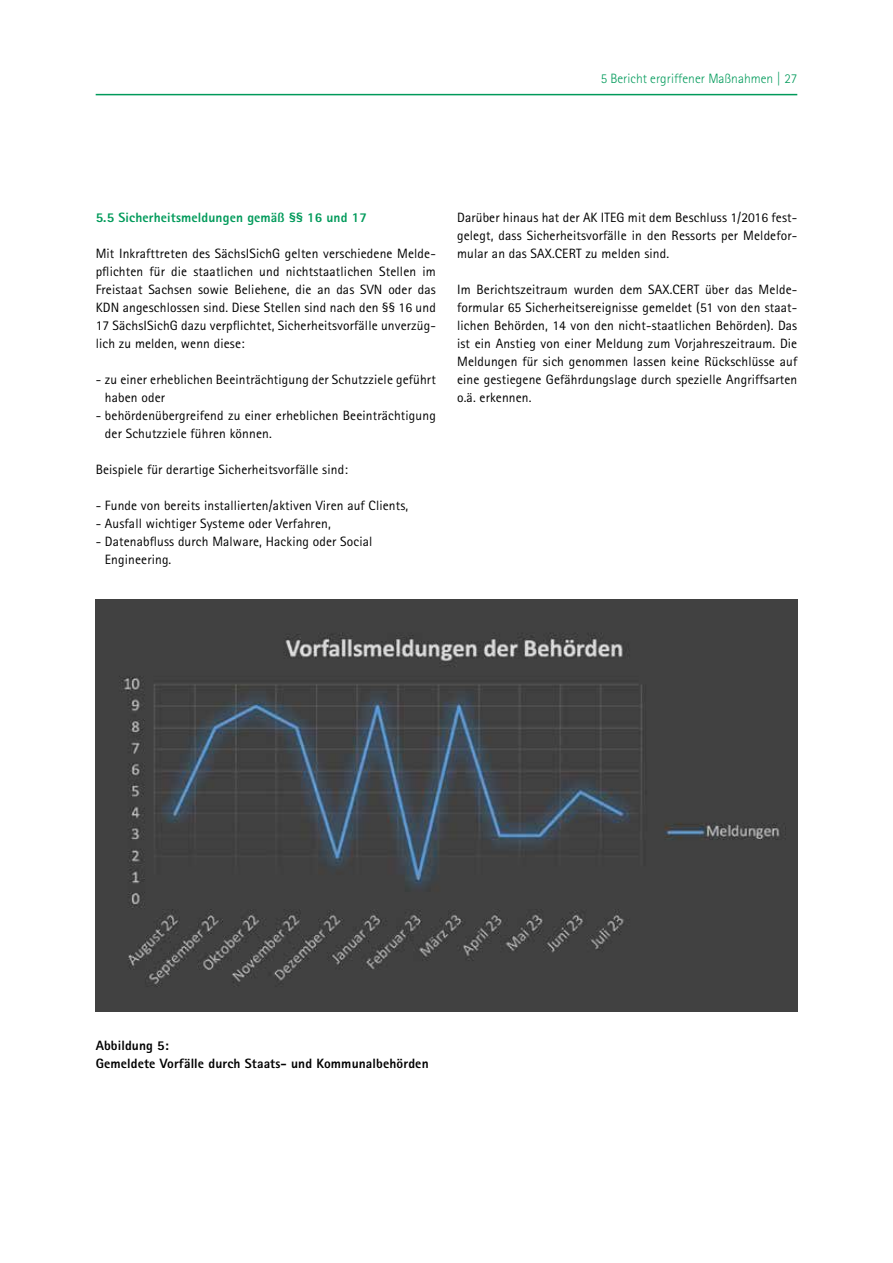
<style>
.page{position:relative;width:893px;height:1263px;background:#fff}
.page>*{position:absolute;margin:0;border:0;box-sizing:border-box;transform-origin:0 0}
.t1{font:13.5px/18px "Rotis Sans Serif Std";letter-spacing:.01em;color:#000;text-align:justify}
.t2{font:800 13.5px/18px "Rotis Sans Serif Std";letter-spacing:.01em;color:#000}
.t3{font:800 13.5px "Rotis Sans Serif Std";letter-spacing:.01em;color:#009a5a}
.t4{font:300 13.5px "Rotis Sans Serif Std";color:#009a5a}
</style>
<div class="page">
<img style="left:96px;top:600px;width:701px;height:412px">
<hr style="left:96px;top:94px;width:701px;height:1px;background:#009a5a">
<p class="t4" style="left:601px;top:71px;width:198px">5 Bericht ergriffener Maßnahmen | 27</p>
<h2 class="t3" style="left:96px;top:209px;width:273px">5.5 Sicherheitsmeldungen gemäß §§ 16 und 17</h2>
<p class="t1" style="left:96px;top:244px;width:342px">Mit Inkrafttreten des SächsISichG gelten verschiedene Melde&shy;pflichten für die staatlichen und nichtstaatlichen Stellen im Freistaat Sachsen sowie Beliehene, die an das SVN oder das KDN angeschlossen sind. Diese Stellen sind nach den §§ 16 und 17 SächsISichG dazu verpflichtet, Sicherheitsvorfälle unverzüg&shy;lich zu melden, wenn diese:</p>
<p class="t1" style="left:105px;top:370px;width:332px;text-indent:-9px">- zu einer erheblichen Beeinträchtigung der Schutzziele geführt haben oder</p>
<p class="t1" style="left:105px;top:406px;width:332px;text-indent:-9px">- behördenübergreifend zu einer erheblichen Beeinträchtigung der Schutzziele führen können.</p>
<p class="t1" style="left:96px;top:460px;width:254px">Beispiele für derartige Sicherheitsvorfälle sind:</p>
<p class="t1" style="left:96px;top:496px;width:314px">- Funde von bereits installierten/aktiven Viren auf Clients,</p>
<p class="t1" style="left:96px;top:514px;width:237px">- Ausfall wichtiger Systeme oder Verfahren,</p>
<p class="t1" style="left:105px;top:532px;width:269px;text-indent:-9px">- Datenabfluss durch Malware, Hacking oder Social<br>Engineering.</p>
<p class="t1" style="left:457px;top:208px;width:342px">Darüber hinaus hat der AK ITEG mit dem Beschluss 1/2016 fest&shy;gelegt, dass Sicherheitsvorfälle in den Ressorts per Meldefor&shy;mular an das SAX.CERT zu melden sind.</p>
<p class="t1" style="left:457px;top:280px;width:342px">Im Berichtszeitraum wurden dem SAX.CERT über das Melde&shy;formular 65 Sicherheitsereignisse gemeldet (51 von den staat&shy;lichen Behörden, 14 von den nicht-staatlichen Behörden). Das ist ein Anstieg von einer Meldung zum Vorjahreszeitraum. Die Meldungen für sich genommen lassen keine Rückschlüsse auf eine gestiegene Gefährdungslage durch spezielle Angriffsarten o.ä. erkennen.</p>
<p class="t2" style="left:96px;top:1036px;width:334px">Abbildung 5:<br>Gemeldete Vorfälle durch Staats- und Kommunalbehörden</p>
</div>
